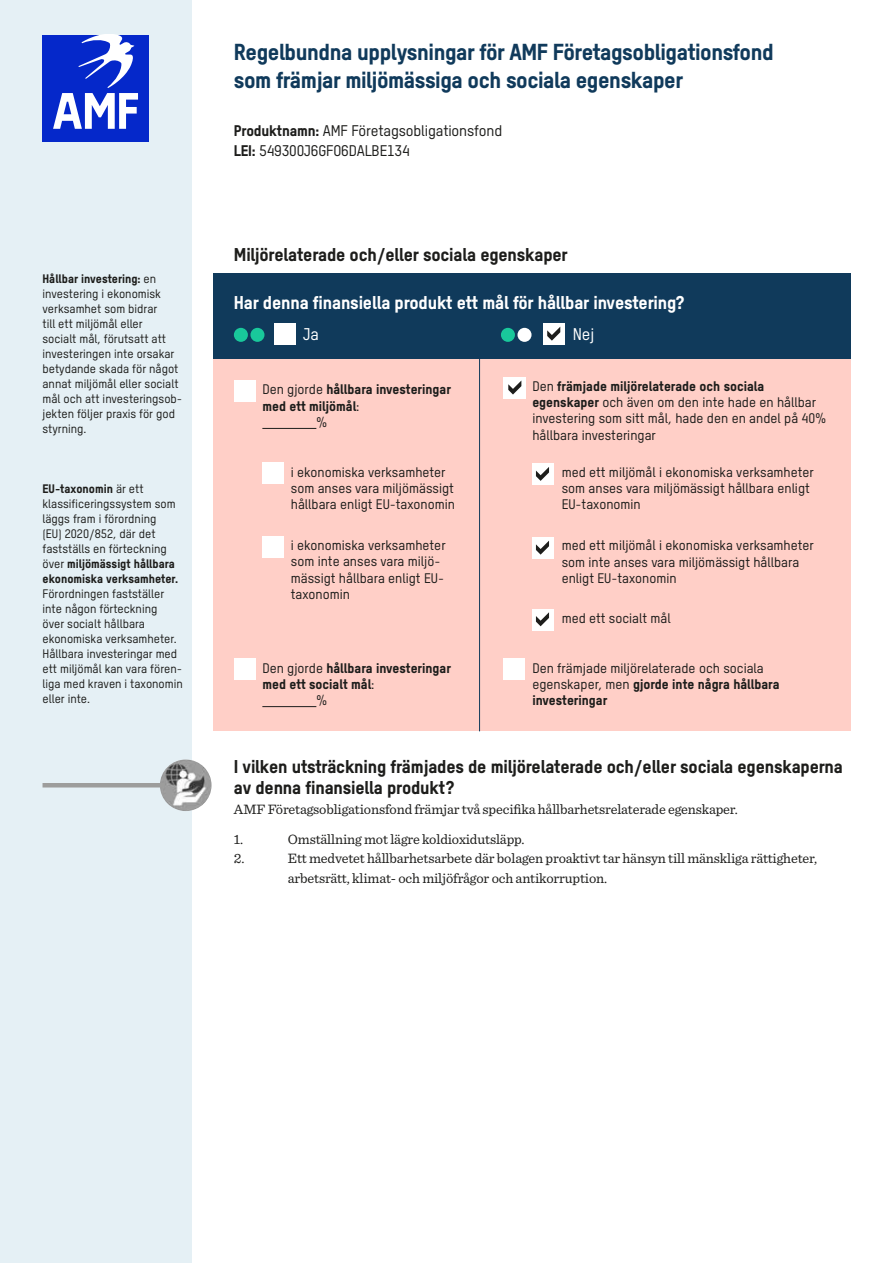
<style>
.page{position:relative;width:893px;height:1263px;background:#fff}
.page>*{position:absolute;margin:0;border:0;box-sizing:border-box;transform-origin:0 0}
.t1{font:22.5px/28.5px "T Star Pro Heavy";letter-spacing:-.02em;color:#103a5b}
.t2{font:18px/21px "T Star Pro Heavy";letter-spacing:-.01em;color:#1d1d1b}
.t3{font:18px "T Star Pro Heavy";letter-spacing:-.01em;color:#fff}
.t4{font:16.5px "T Star Pro Medium";color:#fff}
.t5{font:15px/19.5px "T Star Pro Medium";letter-spacing:-.01em;color:#1d1d1b}
.t6{font:14.25px/30.2px "Sentinel";letter-spacing:-.01em;color:#1d1d1b}
.t7{font:13.5px/16.2px "T Star Pro Medium";color:#1d1d1b}
.t8{font:13.5px/16.2px "T Star Pro Heavy";color:#1d1d1b}
.t9{font:12px/15px "T Star Pro Medium";color:#1d1d1b}
.t10{font:12px/15px "T Star Pro Heavy";color:#1d1d1b}
.s1{font-family:"T Star Pro Medium"}
.s2{font-family:"T Star Pro Heavy"}
</style>
<div class="page">
<div style="left:0;top:0;width:191px;height:1263px;background:#e5f0f5"></div>
<div style="left:43px;top:35px;width:106px;height:106px;background:#0528ca"></div>
<svg style="left:53px;top:35px;width:85px;height:94px"></svg>
<div style="left:213px;top:273px;width:637px;height:89px;background:#103a5b"></div>
<div style="left:213px;top:360px;width:637px;height:371px;background:#ffcfc7"></div>
<hr style="left:262px;top:428px;width:54px;height:1px;background:#1d1d1b">
<div style="left:234px;top:380px;width:21px;height:21px;background:#fff"></div>
<hr style="left:262px;top:706px;width:54px;height:1px;background:#1d1d1b">
<div style="left:234px;top:658px;width:21px;height:22px;background:#fff"></div>
<div style="left:504px;top:658px;width:21px;height:22px;background:#fff"></div>
<div style="left:262px;top:463px;width:22px;height:21px;background:#fff"></div>
<div style="left:262px;top:536px;width:22px;height:21px;background:#fff"></div>
<hr style="left:479px;top:359px;width:1px;height:372px;background:#103a5b">
<div style="left:275px;top:324px;width:21px;height:21px;background:#fff"></div>
<div style="left:234px;top:328px;width:14px;height:14px;background:#19c89b;border-radius:50%"></div>
<div style="left:250px;top:328px;width:14px;height:14px;background:#19c89b;border-radius:50%"></div>
<div style="left:543px;top:323px;width:21px;height:22px;background:#fff"></div>
<svg style="left:547px;top:327px;width:13px;height:14px"></svg>
<div style="left:501px;top:328px;width:14px;height:14px;background:#19c89b;border-radius:50%"></div>
<div style="left:517px;top:328px;width:14px;height:14px;background:#fff;border-radius:50%"></div>
<img style="left:160px;top:759px;width:52px;height:52px;border-radius:26px">
<hr style="left:43px;top:783px;width:122px;height:4px;background:#9d9d9c">
<div style="left:504px;top:377px;width:22px;height:21px;background:#fff"></div>
<svg style="left:508px;top:381px;width:13px;height:13px"></svg>
<div style="left:532px;top:463px;width:21px;height:22px;background:#fff"></div>
<svg style="left:536px;top:467px;width:13px;height:14px"></svg>
<div style="left:532px;top:537px;width:21px;height:21px;background:#fff"></div>
<svg style="left:536px;top:541px;width:13px;height:14px"></svg>
<div style="left:532px;top:609px;width:21px;height:21px;background:#fff"></div>
<svg style="left:536px;top:612px;width:13px;height:14px"></svg>
<p class="t10" style="left:43px;top:270px;width:115px">Hållbar investering: <span class="s1">en</span></p>
<p class="t9" style="left:43px;top:285px;width:141px">investering i ekonomisk verksamhet som bidrar<br>till ett miljömål eller<br>socialt mål, förutsatt att investeringen inte orsakar betydande skada för något annat miljömål eller socialt mål och att investeringsob&shy;jekten följer praxis för god styrning.</p>
<p class="t10" style="left:43px;top:480px;width:103px">EU-taxonomin <span class="s1">är ett</span></p>
<p class="t9" style="left:43px;top:495px;width:135px">klassificeringssystem som läggs fram i förordning (EU) 2020/852, där det fastställs en förteckning</p>
<p class="t10" style="left:43px;top:555px;width:137px"><span class="s1">över</span> miljömässigt hållbara ekonomiska verksamheter.</p>
<p class="t9" style="left:43px;top:585px;width:142px">Förordningen fastställer inte någon förteckning<br>över socialt hållbara ekonomiska verksamheter.<br>Hållbara investeringar med ett miljömål kan vara fören&shy;liga med kraven i taxonomin eller inte.</p>
<h1 class="t1" style="left:234px;top:35px;width:541px">Regelbundna upplysningar för AMF Företagsobligationsfond som främjar miljömässiga och sociala egenskaper</h1>
<p class="t5" style="left:234px;top:120px;width:270px"><span class="s2">Produktnamn:</span> AMF Företagsobligationsfond<br><span class="s2">LEI:</span> 549300J6GFO6DALBE134</p>
<h2 class="t2" style="left:234px;top:242px;width:335px">Miljörelaterade och/eller sociala egenskaper</h2>
<h2 class="t3" style="left:234px;top:288px;width:452px">Har denna finansiella produkt ett mål för hållbar investering?</h2>
<p class="t4" style="left:303px;top:322px;width:17px">Ja</p>
<p class="t4" style="left:573px;top:322px;width:23px">Nej</p>
<p class="t8" style="left:262px;top:380px;width:190px"><span class="s1">Den gjorde</span> hållbara investeringar med ett miljömål<span class="s1">:</span></p>
<p class="t7" style="left:316px;top:413px;width:12px">%</p>
<p class="t8" style="left:532px;top:377px;width:234px"><span class="s1">Den</span> främjade miljörelaterade och sociala</p>
<p class="t7" style="left:532px;top:393px;width:295px"><span class="s2">egenskaper</span> och även om den inte hade en hållbar investering som sitt mål, hade den en andel på 40% hållbara investeringar</p>
<p class="t7" style="left:291px;top:463px;width:166px">i ekonomiska verksamheter som anses vara miljömässigt hållbara enligt EU-taxonomin</p>
<p class="t7" style="left:562px;top:463px;width:254px">med ett miljömål i ekonomiska verksamheter som anses vara miljömässigt hållbara enligt<br>EU-taxonomin</p>
<p class="t7" style="left:291px;top:536px;width:156px">i ekonomiska verksamheter som inte anses vara miljö&shy;mässigt hållbara enligt EU&shy;taxonomin</p>
<p class="t7" style="left:562px;top:536px;width:254px">med ett miljömål i ekonomiska verksamheter som inte anses vara miljömässigt hållbara enligt EU-taxonomin</p>
<p class="t8" style="left:262px;top:658px;width:190px"><span class="s1">Den gjorde</span> hållbara investeringar med ett socialt mål<span class="s1">:</span></p>
<p class="t7" style="left:316px;top:691px;width:12px">%</p>
<p class="t7" style="left:562px;top:609px;width:111px">med ett socialt mål</p>
<p class="t7" style="left:532px;top:659px;width:233px">Den främjade miljörelaterade och sociala</p>
<p class="t8" style="left:532px;top:674px;width:249px"><span class="s1">egenskaper, men</span> gjorde inte några hållbara investeringar</p>
<h2 class="t2" style="left:234px;top:755px;width:611px">I vilken utsträckning främjades de miljörelaterade och/eller sociala egenskaperna av denna finansiella produkt?</h2>
<p class="t6" style="left:234px;top:793px;width:505px">AMF Företagsobligationsfond främjar två specifika hållbarhetsrelaterade egenskaper.<br>1.</p>
<p class="t6" style="left:288px;top:823px;width:238px">Omställning mot lägre koldioxidutsläpp.</p>
<p class="t6" style="left:234px;top:843px;width:12px">2.</p>
<p class="t6" style="left:288px;top:848px;width:531px;line-height:19.5px">Ett medvetet hållbarhetsarbete där bolagen proaktivt tar hänsyn till mänskliga rättigheter, arbetsrätt, klimat- och miljöfrågor och antikorruption.</p>
</div>
